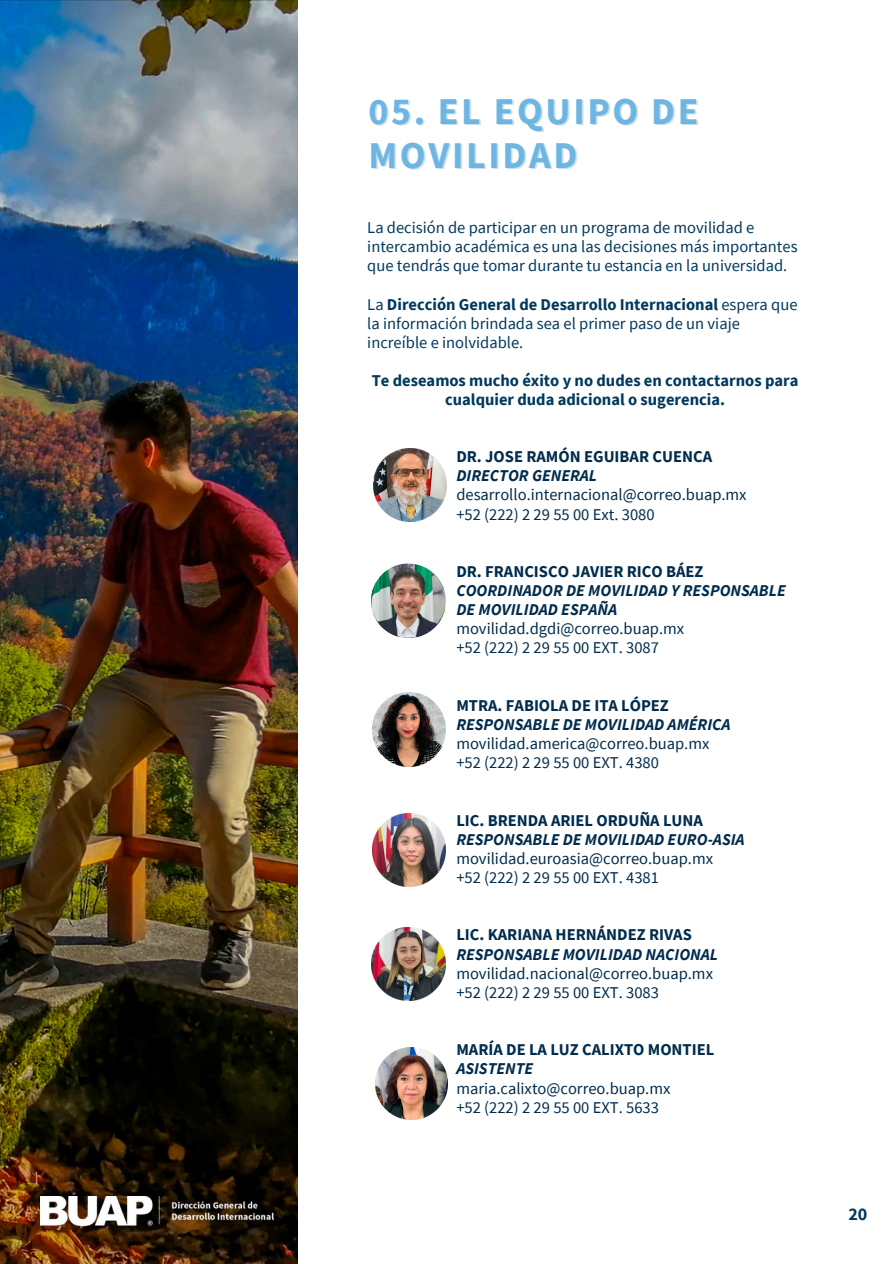
<style>
.page{position:relative;width:894px;height:1264px;background:#fff}
.page>*{position:absolute;margin:0;border:0;box-sizing:border-box;transform-origin:0 0}
.t1{font:700 37.8px "Source Sans Pro";letter-spacing:.07em;color:#6fb5e1}
.t2{font:700 18px "Source Sans Pro";color:#01395e}
.t3{font:16.5px/19.2px "Source Sans Pro";color:#002c4d}
.t4{font:16.5px/19.2px "Source Sans Pro";color:#01395e}
.t5{font:italic 700 16.5px/19.2px "Source Sans Pro";color:#002c4d}
.t6{font:700 16.5px "Source Sans Pro";color:#002c4d}
.t7{font:700 16.5px/19.2px "Source Sans Pro";color:#01395e;text-align:center}
.s1{font-weight:700}
</style>
<div class="page">
<img style="left:0;top:0;width:297px;height:1263px">
<img style="left:372px;top:564px;width:73px;height:73px">
<img style="left:372px;top:693px;width:73px;height:73px">
<img style="left:372px;top:927px;width:73px;height:73px">
<img style="left:372px;top:813px;width:74px;height:73px">
<img style="left:373px;top:448px;width:73px;height:74px">
<img style="left:41px;top:1196px;width:233px;height:29px">
<img style="left:375px;top:1047px;width:72px;height:72px">
<img style="left:371px;top:563px;width:74px;height:75px;border-radius:50%">
<p class="t1" style="left:368px;top:86px;width:331px">05. EL EQUIPO DE</p>
<p class="t1" style="left:368px;top:130px;width:210px">MOVILIDAD</p>
<p class="t4" style="left:367px;top:218px;width:431px">La decisión de participar en un programa de movilidad e intercambio académica es una las decisiones más importantes que tendrás que tomar durante tu estancia en la universidad.</p>
<p class="t4" style="left:367px;top:294px;width:431px">La <span class="s1">Dirección General de Desarrollo Internacional</span> espera que la información brindada sea el primer paso de un viaje increíble e inolvidable.</p>
<p class="t7" style="left:371px;top:371px;width:428px">Te deseamos mucho éxito y no dudes en contactarnos para cualquier duda adicional o sugerencia.</p>
<p class="t6" style="left:456px;top:446px;width:257px">DR. JOSE RAMÓN EGUIBAR CUENCA</p>
<p class="t5" style="left:456px;top:466px;width:142px">DIRECTOR GENERAL</p>
<p class="t3" style="left:456px;top:485px;width:292px">desarrollo.internacional@correo.buap.mx +52 (222) 2 29 55 00 Ext. 3080</p>
<p class="t6" style="left:456px;top:560px;width:248px">DR. FRANCISCO JAVIER RICO BÁEZ</p>
<p class="t5" style="left:456px;top:580px;width:331px">COORDINADOR DE MOVILIDAD Y RESPONSABLE<br>DE MOVILIDAD ESPAÑA</p>
<p class="t3" style="left:456px;top:619px;width:229px">movilidad.dgdi@correo.buap.mx +52 (222) 2 29 55 00 EXT. 3087</p>
<p class="t6" style="left:456px;top:694px;width:214px">MTRA. FABIOLA DE ITA LÓPEZ</p>
<p class="t5" style="left:456px;top:714px;width:276px">RESPONSABLE DE MOVILIDAD AMÉRICA</p>
<p class="t3" style="left:456px;top:733px;width:254px">movilidad.america@correo.buap.mx +52 (222) 2 29 55 00 EXT. 4380</p>
<p class="t6" style="left:456px;top:809px;width:248px">LIC. BRENDA ARIEL ORDUÑA LUNA</p>
<p class="t5" style="left:456px;top:829px;width:290px">RESPONSABLE DE MOVILIDAD EURO-ASIA</p>
<p class="t3" style="left:456px;top:848px;width:258px">movilidad.euroasia@correo.buap.mx +52 (222) 2 29 55 00 EXT. 4381</p>
<p class="t6" style="left:456px;top:924px;width:237px">LIC. KARIANA HERNÁNDEZ RIVAS</p>
<p class="t5" style="left:456px;top:944px;width:263px">RESPONSABLE MOVILIDAD NACIONAL</p>
<p class="t3" style="left:456px;top:963px;width:258px">movilidad.nacional@correo.buap.mx +52 (222) 2 29 55 00 EXT. 3083</p>
<p class="t6" style="left:456px;top:1039px;width:259px">MARÍA DE LA LUZ CALIXTO MONTIEL</p>
<p class="t5" style="left:456px;top:1058px;width:78px">ASISTENTE</p>
<p class="t3" style="left:456px;top:1078px;width:215px">maria.calixto@correo.buap.mx +52 (222) 2 29 55 00 EXT. 5633</p>
<p class="t2" style="left:848px;top:1202px;width:21px">20</p>
</div>
